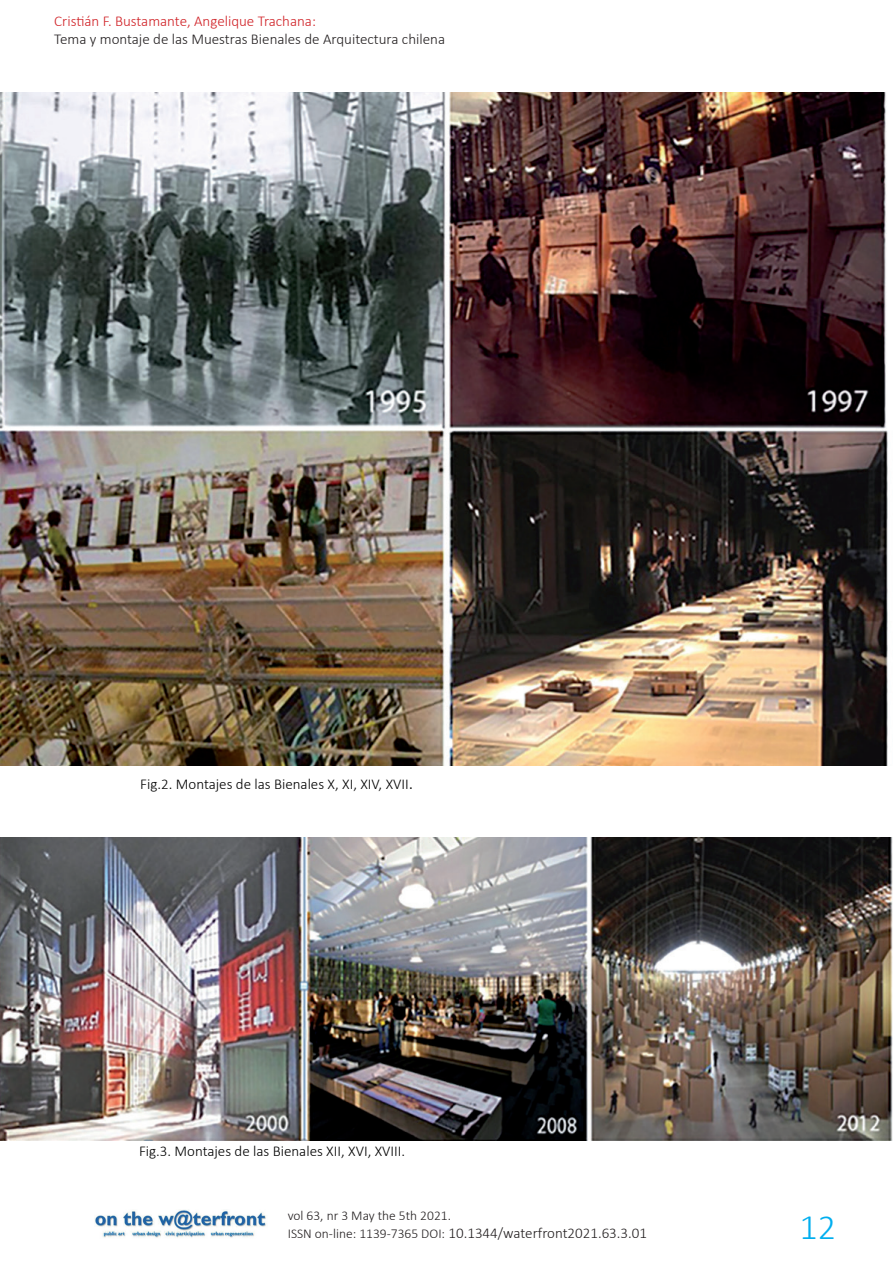
<style>
.page{position:relative;width:893px;height:1263px;background:#fff}
.page>*{position:absolute;margin:0;border:0;box-sizing:border-box;transform-origin:0 0}
.t1{font:300 36px "Calibri";color:#00aeef}
.t2{font:300 15px "Calibri";color:#231f20}
.t3{font:300 15px "Calibri";color:#000}
.t4{font:300 15px "Calibri";color:#d02126}
.t5{font:300 13.5px "Calibri";color:#231f20}
.s1{font-size:18px}
.s2{font-size:13.5px}
</style>
<div class="page">
<img style="left:95px;top:1210px;width:171px;height:28px">
<img style="left:0;top:837px;width:892px;height:303px">
<img style="left:0;top:92px;width:888px;height:673px">
<p class="t4" style="left:54px;top:12px;width:263px">Cristián F. Bustamante, Angelique Trachana:</p>
<p class="t2" style="left:54px;top:30px;width:392px">Tema y montaje de las Muestras Bienales de Arquitectura chilena</p>
<p class="t3" style="left:140px;top:774px;width:274px">Fig.2. Montajes de las Bienales X, XI, XIV, XVII<span class="s1">.</span></p>
<p class="t3" style="left:139px;top:1141px;width:268px">Fig.3. Montajes de las Bienales XII, XVI, XVIII.</p>
<p class="t5" style="left:288px;top:1207px;width:165px">vol 63, nr 3 May the 5th 2021.</p>
<p class="t2" style="left:288px;top:1223px;width:361px"><span class="s2">ISSN on-line: 1139-7365 DOI:</span> 10.1344/waterfront2021.63.3.01</p>
<h1 class="t1" style="left:799px;top:1205px;width:38px">12</h1>
</div>
